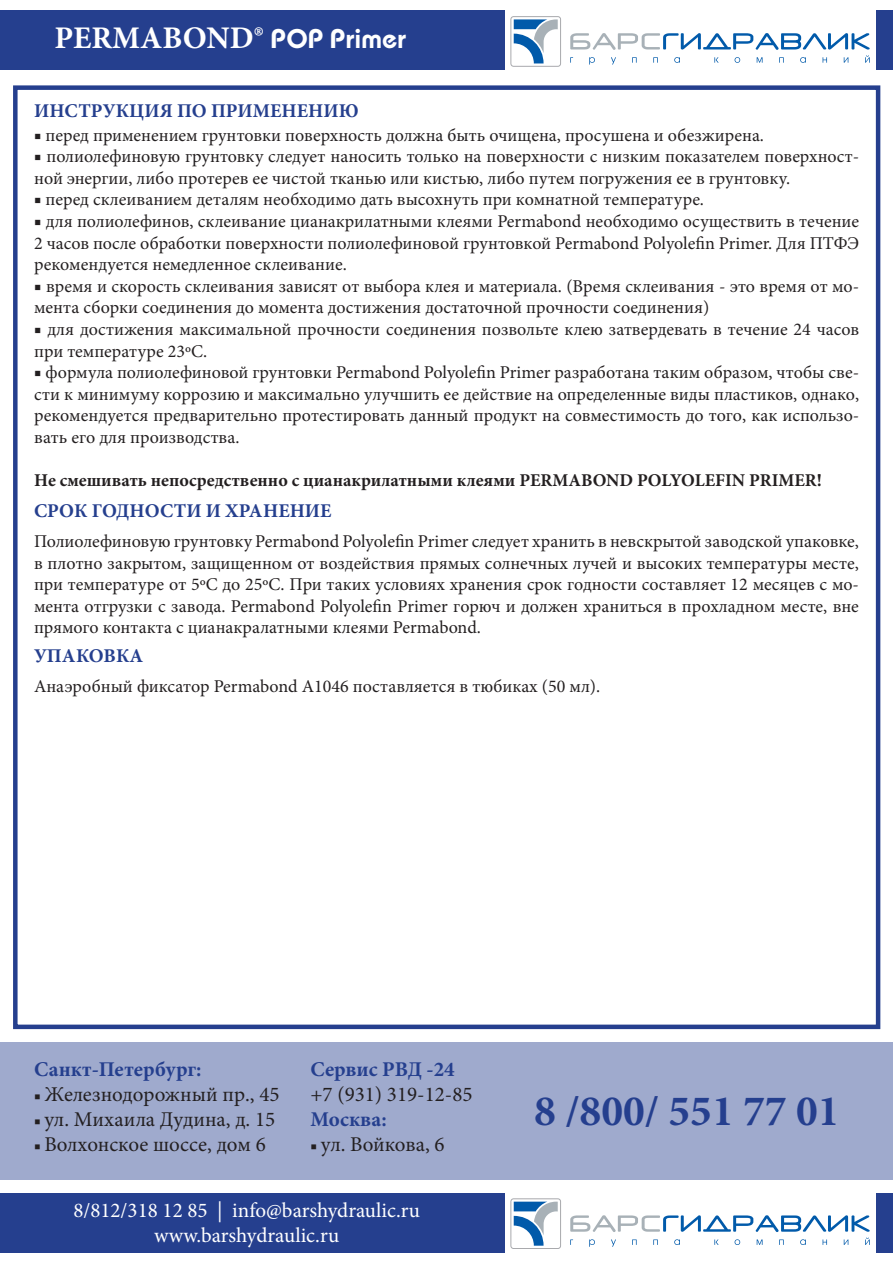
<style>
.page{position:relative;width:893px;height:1263px;background:#fff}
.page>*{position:absolute;margin:0;border:0;box-sizing:border-box;transform-origin:0 0}
.t1{font:700 43.5px "Minion Pro";color:#253f8e}
.t2{font:700 31.5px "Minion Pro";color:#fff}
.t3{font:21px "Minion Pro";color:#231f20}
.t4{font:21px "Minion Pro";color:#fff}
.t5{font:700 21px "Minion Pro";color:#253f8e}
.t6{font:700 19.5px "Minion Pro";color:#253f8e}
.t7{font:18px/21.6px "Minion Pro";color:#231f20;text-align:justify}
.t8{font:700 18px "Minion Pro";color:#231f20}
.s1{font-family:"Bauhaus Demi C";font-weight:400;font-size:27px}
.s2{font-size:16.5px}
</style>
<div class="page">
<div style="left:0;top:1042px;width:893px;height:137px;background:#9faacd"></div>
<div style="left:0;top:1193px;width:504px;height:59px;background:#253f8e"></div>
<svg style="left:570px;top:1215px;width:300px;height:32px"></svg>
<svg style="left:514px;top:1201px;width:44px;height:45px"></svg>
<div style="left:510px;top:1198px;width:51px;height:51px;border:1px solid #a8a9ad;border-radius:3px"></div>
<div style="left:877px;top:1193px;width:16px;height:59px;background:#253f8e"></div>
<div style="left:0;top:11px;width:504px;height:59px;background:#253f8e"></div>
<svg style="left:570px;top:33px;width:300px;height:32px"></svg>
<svg style="left:514px;top:19px;width:44px;height:44px"></svg>
<div style="left:510px;top:16px;width:51px;height:51px;border:1px solid #a8a9ad;border-radius:3px"></div>
<div style="left:877px;top:11px;width:16px;height:59px;background:#253f8e"></div>
<div style="left:13px;top:85px;width:867px;height:944px;border:4px solid #253f8e"></div>
<p class="t2" style="left:54px;top:16px;width:353px">PERMABOND® <span class="s1">POP Primer</span></p>
<p class="t6" style="left:34px;top:97px;width:326px">ИНСТРУКЦИЯ ПО ПРИМЕНЕНИЮ</p>
<p class="t7" style="left:34px;top:124px;width:731px">■ перед применением грунтовки поверхность должна быть очищена, просушена и обезжирена.</p>
<p class="t7" style="left:34px;top:146px;width:826px">■ полиолефиновую грунтовку следует наносить только на поверхности с низким показателем поверхност&shy;ной энергии, либо протерев ее чистой тканью или кистью, либо путем погружения ее в грунтовку.</p>
<p class="t7" style="left:34px;top:189px;width:671px">■ перед склеиванием деталям необходимо дать высохнуть при комнатной температуре.</p>
<p class="t7" style="left:34px;top:211px;width:826px">■ для полиолефинов, склеивание цианакрилатными клеями Permabond необходимо осуществить в течение 2 часов после обработки поверхности полиолефиновой грунтовкой Permabond Polyolefin Primer. Для ПТФЭ рекомендуется немедленное склеивание.</p>
<p class="t7" style="left:34px;top:275px;width:826px">■ время и скорость склеивания зависят от выбора клея и материала. (Время склеивания - это время от мо&shy;мента сборки соединения до момента достижения достаточной прочности соединения)</p>
<p class="t7" style="left:34px;top:319px;width:826px">■ для достижения максимальной прочности соединения позвольте клею затвердевать в течение 24 часов при температуре 23ºС.</p>
<p class="t7" style="left:34px;top:362px;width:826px">■ формула полиолефиновой грунтовки Permabond Polyolefin Primer разработана таким образом, чтобы све&shy;сти к минимуму коррозию и максимально улучшить ее действие на определенные виды пластиков, однако, рекомендуется предварительно протестировать данный продукт на совместимость до того, как использо&shy;вать его для производства.</p>
<p class="t8" style="left:34px;top:468px;width:789px">Не смешивать непосредственно с цианакрилатными клеями PERMABOND POLYOLEFIN PRIMER!</p>
<p class="t6" style="left:34px;top:497px;width:299px">СРОК ГОДНОСТИ И ХРАНЕНИЕ</p>
<p class="t7" style="left:34px;top:531px;width:826px">Полиолефиновую грунтовку Permabond Polyolefin Primer следует хранить в невскрытой заводской упаковке, в плотно закрытом, защищенном от воздействия прямых солнечных лучей и высоких температуры месте, при температуре от 5ºС до 25ºС. При таких условиях хранения срок годности составляет 12 месяцев с мо&shy;мента отгрузки с завода. Permabond Polyolefin Primer горюч и должен храниться в прохладном месте, вне прямого контакта с цианакралатными клеями Permabond.</p>
<p class="t6" style="left:34px;top:642px;width:111px">УПАКОВКА</p>
<p class="t7" style="left:34px;top:675px;width:568px">Анаэробный фиксатор Permabond A1046 поставляется в тюбиках (50 мл).</p>
<p class="t5" style="left:34px;top:1054px;width:169px">Санкт-Петербург:</p>
<p class="t3" style="left:34px;top:1080px;width:247px"><span class="s2">■</span> Железнодорожный пр., 45</p>
<p class="t3" style="left:34px;top:1105px;width:243px"><span class="s2">■</span> ул. Михаила Дудина, д. 15</p>
<p class="t3" style="left:34px;top:1130px;width:233px"><span class="s2">■</span> Волхонское шоссе, дом 6</p>
<p class="t5" style="left:310px;top:1054px;width:146px">Сервис РВД -24</p>
<p class="t3" style="left:310px;top:1080px;width:164px">+7 (931) 319-12-85</p>
<p class="t5" style="left:310px;top:1104px;width:78px">Москва:</p>
<p class="t3" style="left:310px;top:1130px;width:136px"><span class="s2">■</span> ул. Войкова, 6</p>
<p class="t4" style="left:73px;top:1196px;width:348px">8/812/318 12 85 | info@barshydraulic.ru</p>
<p class="t4" style="left:154px;top:1221px;width:186px">www.barshydraulic.ru</p>
<p class="t1" style="left:534px;top:1080px;width:307px">8 /800/ 551 77 01</p>
</div>
